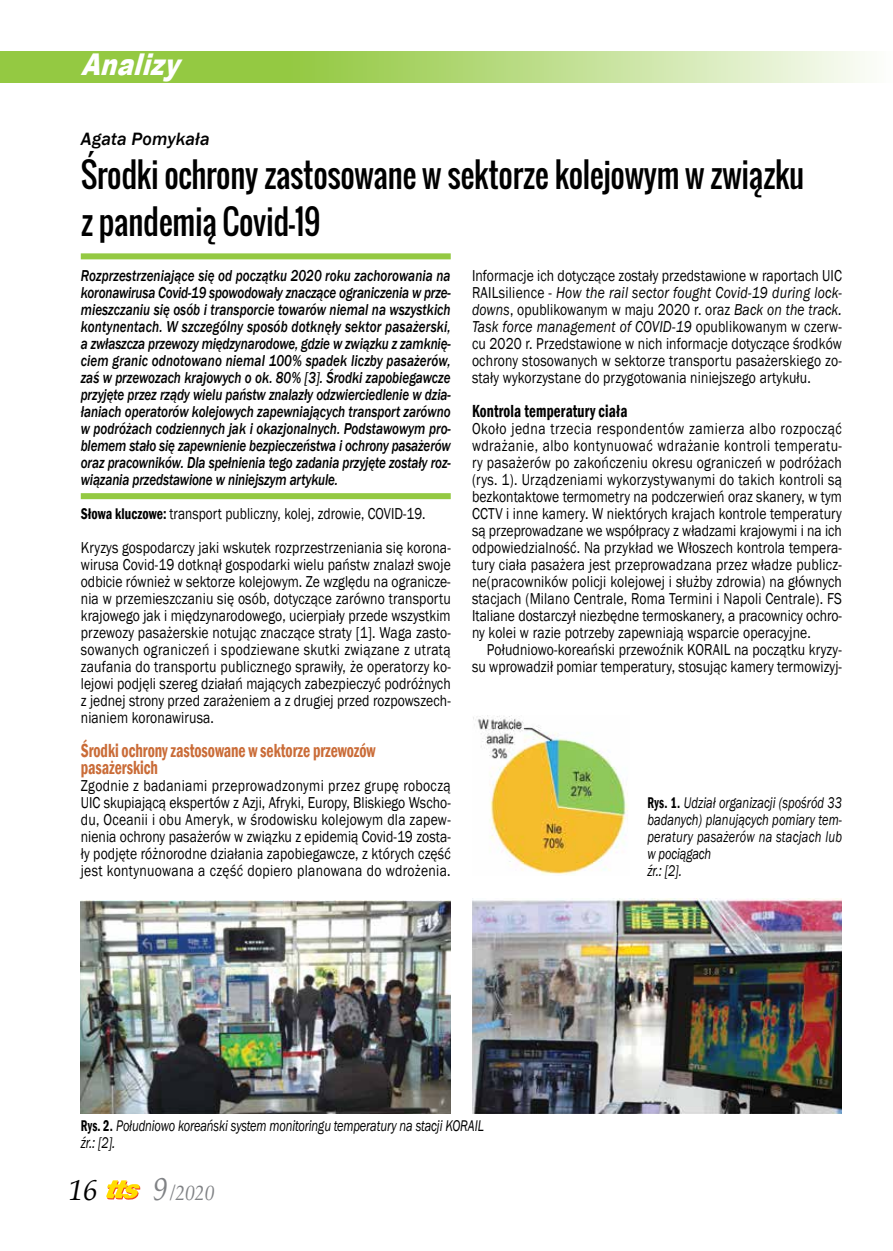
<style>
.page{position:relative;width:893px;height:1251px;background:#fff}
.page>*{position:absolute;margin:0;border:0;box-sizing:border-box;transform-origin:0 0}
.t1{font:33.3px/46.5px "Oswald";letter-spacing:-.01em;color:#000;scale:.93 1}
.t2{font:italic 900 30px "Arial";color:#fff;scale:.8 1}
.t3{font:italic 30px "Palatino Linotype";color:#000}
.t4{font:italic 21.45px "Palatino Linotype";color:#808285;scale:.91 1}
.t5{font:600 condensed 19.5px/17px "Franklin Gothic";letter-spacing:-.005em;color:#ca6c38;scale:.8 1}
.t6{font:italic 500 18.3px "Franklin Gothic";letter-spacing:.01em;color:#000}
.t7{font:600 condensed 18px "Franklin Gothic";letter-spacing:.01em;color:#000;scale:.83 1}
.t8{font:16.2px/17px "Franklin Gothic";letter-spacing:.01em;color:#000;text-align:justify;scale:.84 1}
.t9{font:italic 500 16.2px/17px "Franklin Gothic";letter-spacing:-.01em;color:#000;text-align:justify;scale:.81 1}
.t10{font:16.2px/33.9px "Franklin Gothic";letter-spacing:.01em;color:#000;scale:.82 1}
.t11{font:italic 15.9px/17px "Franklin Gothic";letter-spacing:-.005em;color:#000;scale:.78 1}
.s1{font-weight:600;font-stretch:condensed;font-size:15.9px}
.s2{font-style:italic}
.s3{font-weight:600;font-style:normal;font-stretch:condensed}
.s4{font-size:33px}
</style>
<div class="page">
<svg style="left:0;top:51px;width:867px;height:32px"></svg>
<svg style="left:106px;top:1180px;width:34px;height:19px"></svg>
<div style="left:81px;top:253px;width:370px;height:6px;background:#94c942"></div>
<div style="left:81px;top:493px;width:370px;height:6px;background:#94c942"></div>
<img style="left:473px;top:715px;width:155px;height:160px">
<img style="left:472px;top:898px;width:370px;height:215px">
<img style="left:81px;top:900px;width:370px;height:213px">
<h2 class="t2" style="left:81px;top:43px;width:137px">Analizy</h2>
<p class="t6" style="left:81px;top:127px;width:130px">Agata Pomykała</p>
<h1 class="t1" style="left:81px;top:152px;width:779px">Środki ochrony zastosowane w sektorze kolejowym w związku z pandemią Covid-19</h1>
<p class="t9" style="left:81px;top:267px;width:458px">Rozprzestrzeniające się od początku 2020 roku zachorowania na koronawirusa Covid-19 spowodowały znaczące ograniczenia w prze&shy;mieszczaniu się osób i transporcie towarów niemal na wszystkich kontynentach. W szczególny sposób dotknęły sektor pasażerski, a zwłaszcza przewozy międzynarodowe, gdzie w związku z zamknię&shy;ciem granic odnotowano niemal 100% spadek liczby pasażerów, zaś w przewozach krajowych o ok. 80% [3]. Środki zapobiegawcze przyjęte przez rządy wielu państw znalazły odzwierciedlenie w dzia&shy;łaniach operatorów kolejowych zapewniających transport zarówno w podróżach codziennych jak i okazjonalnych. Podstawowym pro&shy;blemem stało się zapewnienie bezpieczeństwa i ochrony pasażerów oraz pracowników. Dla spełnienia tego zadania przyjęte zostały roz&shy;wiązania przedstawione w niniejszym artykule.</p>
<p class="t10" style="left:81px;top:496px;width:453px"><span class="s1">Słowa kluczowe:</span> transport publiczny, kolej, zdrowie, COVID-19.<br>Kryzys gospodarczy jaki wskutek rozprzestrzeniania się korona-</p>
<p class="t8" style="left:81px;top:556px;width:442px">wirusa Covid-19 dotknął gospodarki wielu państw znalazł swoje odbicie również w sektorze kolejowym. Ze względu na ogranicze&shy;nia w przemieszczaniu się osób, dotyczące zarówno transportu krajowego jak i międzynarodowego, ucierpiały przede wszystkim przewozy pasażerskie notując znaczące straty [1]. Waga zasto&shy;sowanych ograniczeń i spodziewane skutki związane z utratą zaufania do transportu publicznego sprawiły, że operatorzy ko&shy;lejowi podjęli szereg działań mających zabezpieczyć podróżnych z jednej strony przed zarażeniem a z drugiej przed rozpowszech&shy;nianiem koronawirusa.</p>
<p class="t5" style="left:81px;top:741px;width:370px">Środki ochrony zastosowane w sektorze przewozów pasażerskich</p>
<p class="t8" style="left:81px;top:777px;width:442px">Zgodnie z badaniami przeprowadzonymi przez grupę roboczą UIC skupiającą ekspertów z Azji, Afryki, Europy, Bliskiego Wscho&shy;du, Oceanii i obu Ameryk, w środowisku kolejowym dla zapew&shy;nienia ochrony pasażerów w związku z epidemią Covid-19 zosta&shy;ły podjęte różnorodne działania zapobiegawcze, z których część jest kontynuowana a część dopiero planowana do wdrożenia.</p>
<p class="t8" style="left:472px;top:267px;width:442px">Informacje ich dotyczące zostały przedstawione w raportach UIC RAILsilience - <span class="s2">How the rail sector fought Covid-19 during lock&shy;downs</span>, opublikowanym w maju 2020 r. oraz <span class="s2">Back on the track.<br>Task force management of COVID-19</span> opublikowanym w czerw&shy;cu 2020 r. Przedstawione w nich informacje dotyczące środków ochrony stosowanych w sektorze transportu pasażerskiego zo&shy;stały wykorzystane do przygotowania niniejszego artykułu.</p>
<p class="t7" style="left:472px;top:398px;width:189px">Kontrola temperatury ciała</p>
<p class="t8" style="left:472px;top:420px;width:442px">Około jedna trzecia respondentów zamierza albo rozpocząć wdrażanie, albo kontynuować wdrażanie kontroli temperatu&shy;ry pasażerów po zakończeniu okresu ograniczeń w podróżach (rys. 1). Urządzeniami wykorzystywanymi do takich kontroli są bezkontaktowe termometry na podczerwień oraz skanery, w tym CCTV i inne kamery. W niektórych krajach kontrole temperatury są przeprowadzane we współpracy z władzami krajowymi i na ich odpowiedzialność. Na przykład we Włoszech kontrola tempera&shy;tury ciała pasażera jest przeprowadzana przez władze publicz&shy;ne(pracowników policji kolejowej i służby zdrowia) na głównych stacjach (Milano Centrale, Roma Termini i Napoli Centrale). FS Italiane dostarczył niezbędne termoskanery, a pracownicy ochro&shy;ny kolei w razie potrzeby zapewniają wsparcie operacyjne.</p>
<p class="t8" style="left:472px;top:641px;width:442px;text-align:right">Południowo-koreański przewoźnik KORAIL na początku kryzy&shy;su wprowadził pomiar temperatury, stosując kamery termowizyj-</p>
<p class="t11" style="left:647px;top:794px;width:251px"><span class="s3">Rys. 1.</span> Udział organizacji (spośród 33 badanych) planujących pomiary tem&shy;peratury pasażerów na stacjach lub w pociągach<br>źr.: [2].</p>
<p class="t11" style="left:81px;top:1116px;width:518px"><span class="s3">Rys. 2.</span> Południowo koreański system monitoringu temperatury na stacji KORAIL źr.: [2].</p>
<h2 class="t3" style="left:68px;top:1167px;width:31px">16</h2>
<h3 class="t4" style="left:153px;top:1176px;width:69px"><span class="s4">9</span> /2020</h3>
</div>
